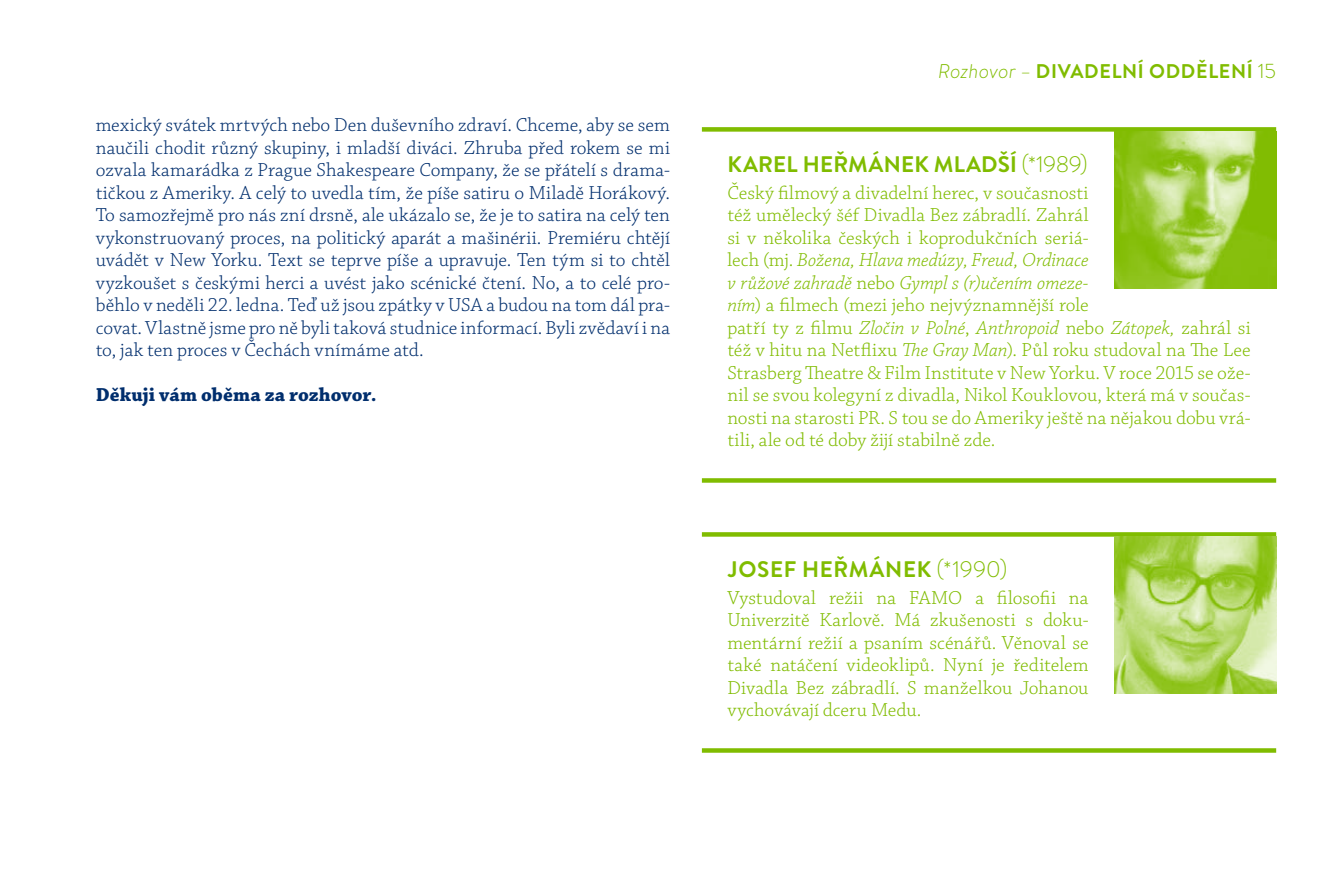
<style>
.page{position:relative;width:1340px;height:893px;background:#fff}
.page>*{position:absolute;margin:0;border:0;box-sizing:border-box;transform-origin:0 0}
.t1{font:700 22.5px "Brandon Text";letter-spacing:.02em;color:#80bc00}
.t2{font:300 19.8px/22.5px "Chaparral Pro";letter-spacing:.005em;color:#80bc00}
.t3{font:300 19.8px/22.5px "Chaparral Pro";letter-spacing:.005em;color:#002e6d;text-align:justify}
.t4{font:700 19.8px "Brandon Text";letter-spacing:.035em;color:#80bc00}
.t5{font:700 19.8px "Chaparral Pro";letter-spacing:.005em;color:#002e6d}
.s1{font-weight:300;font-style:italic}
.s2{font-weight:300;font-size:20.25px}
.s3{font-weight:300}
.s4{font-style:italic}
</style>
<div class="page">
<div style="left:702px;top:127px;width:574px;height:5px;background:#80bc00"></div>
<div style="left:702px;top:478px;width:574px;height:5px;background:#80bc00"></div>
<div style="left:702px;top:532px;width:574px;height:5px;background:#80bc00"></div>
<div style="left:702px;top:748px;width:574px;height:5px;background:#80bc00"></div>
<img style="left:1114px;top:132px;width:162px;height:157px">
<img style="left:1114px;top:537px;width:162px;height:157px">
<p class="t3" style="left:96px;top:115px;width:576px">mexický svátek mrtvých nebo Den duševního zdraví. Chceme, aby se sem naučili chodit různý skupiny, i mladší diváci. Zhruba před rokem se mi ozvala kamarádka z Prague Shakespeare Company, že se přátelí s drama&shy;tičkou z Ameriky. A celý to uvedla tím, že píše satiru o Miladě Horákový.<br>To samozřejmě pro nás zní drsně, ale ukázalo se, že je to satira na celý ten vykonstruovaný proces, na politický aparát a mašinérii. Premiéru chtějí uvádět v New Yorku. Text se teprve píše a upravuje. Ten tým si to chtěl vyzkoušet s českými herci a uvést jako scénické čtení. No, a to celé pro&shy;běhlo v neděli 22. ledna. Teď už jsou zpátky v USA a budou na tom dál pra&shy;covat. Vlastně jsme pro ně byli taková studnice informací. Byli zvědaví i na to, jak ten proces v Čechách vnímáme atd.</p>
<p class="t5" style="left:96px;top:383px;width:282px">Děkuji vám oběma za rozhovor.</p>
<p class="t4" style="left:938px;top:57px;width:339px"><span class="s1">Rozhovor –</span> DIVADELNÍ ODDĚLENÍ <span class="s2">15</span></p>
<p class="t1" style="left:727px;top:148px;width:361px">KAREL HEŘMÁNEK MLADŠÍ <span class="s3">(*1989)</span></p>
<p class="t2" style="left:727px;top:182px;width:525px">Český filmový a divadelní herec, v současnosti<br>též umělecký šéf Divadla Bez zábradlí. Zahrál<br>si v několika českých i koprodukčních seriá-<br>lech (mj. <span class="s4">Božena, Hlava medúzy, Freud, Ordinace<br>v růžové zahradě</span> nebo <span class="s4">Gympl s (r)učením omeze-<br>ním</span>) a filmech (mezi jeho nejvýznamnější role<br>patří ty z filmu <span class="s4">Zločin v Polné</span>, <span class="s4">Anthropoid</span> nebo <span class="s4">Zátopek,</span> zahrál si též v hitu na Netflixu <span class="s4">The Gray Man</span>). Půl roku studoval na The Lee Strasberg Theatre &amp; Film Institute v New Yorku. V roce 2015 se ože&shy;nil se svou kolegyní z divadla, Nikol Kouklovou, která má v součas&shy;nosti na starosti PR. S tou se do Ameriky ještě na nějakou dobu vrá&shy;tili, ale od té doby žijí stabilně zde.</p>
<p class="t1" style="left:727px;top:553px;width:281px">JOSEF HEŘMÁNEK <span class="s3">(*1990)</span></p>
<p class="t2" style="left:727px;top:587px;width:362px;text-align:justify">Vystudoval režii na FAMO a filosofii na Univerzitě Karlově. Má zkušenosti s doku&shy;mentární režií a psaním scénářů. Věnoval se také natáčení videoklipů. Nyní je ředitelem Divadla Bez zábradlí. S manželkou Johanou vychovávají dceru Medu.</p>
</div>
